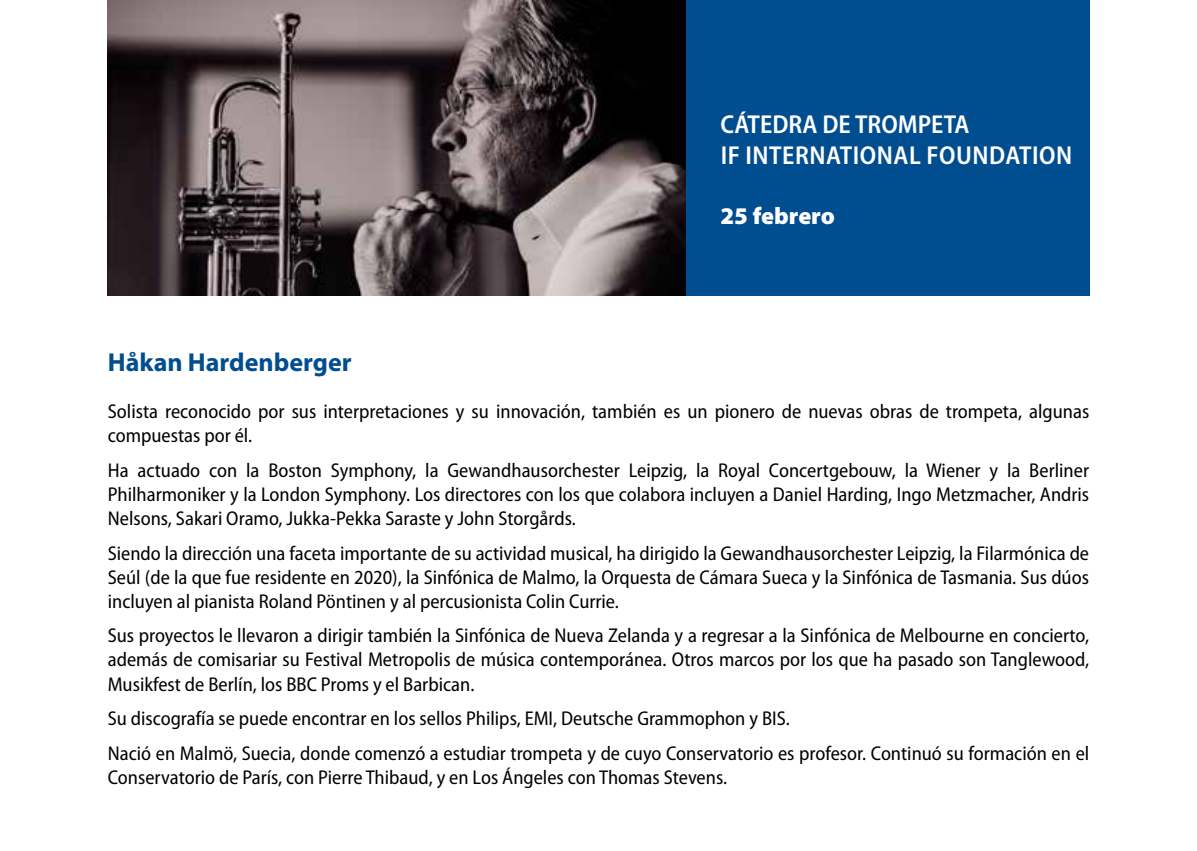
<style>
.page{position:relative;width:1197px;height:851px;background:#fff}
.page>*{position:absolute;margin:0;border:0;box-sizing:border-box;transform-origin:0 0}
.t1{font:600 semi-condensed 26px/31.2px "Myriad Pro";letter-spacing:.02em;color:#fff}
.t2{font:700 26px "Myriad Pro";color:#004d90}
.t3{font:900 24px "Myriad Pro";color:#fff}
.t4{font:semi-condensed 20px/24px "Myriad Pro";color:#000;text-align:justify}
</style>
<div class="page">
<img style="left:108px;top:0;width:578px;height:295px">
<div style="left:686px;top:0;width:403px;height:295px;background:#004d90"></div>
<h1 class="t1" style="left:720px;top:108px;width:353px">CÁTEDRA DE TROMPETA<br>IF INTERNATIONAL FOUNDATION</h1>
<p class="t3" style="left:720px;top:200px;width:116px">25 febrero</p>
<h1 class="t2" style="left:108px;top:345px;width:245px">Håkan Hardenberger</h1>
<p class="t4" style="left:108px;top:399px;width:982px">Solista reconocido por sus interpretaciones y su innovación, también es un pionero de nuevas obras de trompeta, algunas compuestas por él.</p>
<p class="t4" style="left:108px;top:457px;width:982px">Ha actuado con la Boston Symphony, la Gewandhausorchester Leipzig, la Royal Concertgebouw, la Wiener y la Berliner Philharmoniker y la London Symphony. Los directores con los que colabora incluyen a Daniel Harding, Ingo Metzmacher, Andris Nelsons, Sakari Oramo, Jukka-Pekka Saraste y John Storgårds.</p>
<p class="t4" style="left:108px;top:540px;width:982px">Siendo la dirección una faceta importante de su actividad musical, ha dirigido la Gewandhausorchester Leipzig, la Filarmónica de Seúl (de la que fue residente en 2020), la Sinfónica de Malmo, la Orquesta de Cámara Sueca y la Sinfónica de Tasmania. Sus dúos incluyen al pianista Roland Pöntinen y al percusionista Colin Currie.</p>
<p class="t4" style="left:108px;top:623px;width:982px">Sus proyectos le llevaron a dirigir también la Sinfónica de Nueva Zelanda y a regresar a la Sinfónica de Melbourne en concierto, además de comisariar su Festival Metropolis de música contemporánea. Otros marcos por los que ha pasado son Tanglewood, Musikfest de Berlín, los BBC Proms y el Barbican.</p>
<p class="t4" style="left:108px;top:700px;width:982px;line-height:34.8px">Su discografía se puede encontrar en los sellos Philips, EMI, Deutsche Grammophon y BIS.<br>Nació en Malmö, Suecia, donde comenzó a estudiar trompeta y de cuyo Conservatorio es profesor. Continuó su formación en el</p>
<p class="t4" style="left:108px;top:765px;width:620px">Conservatorio de París, con Pierre Thibaud, y en Los Ángeles con Thomas Stevens.</p>
</div>
